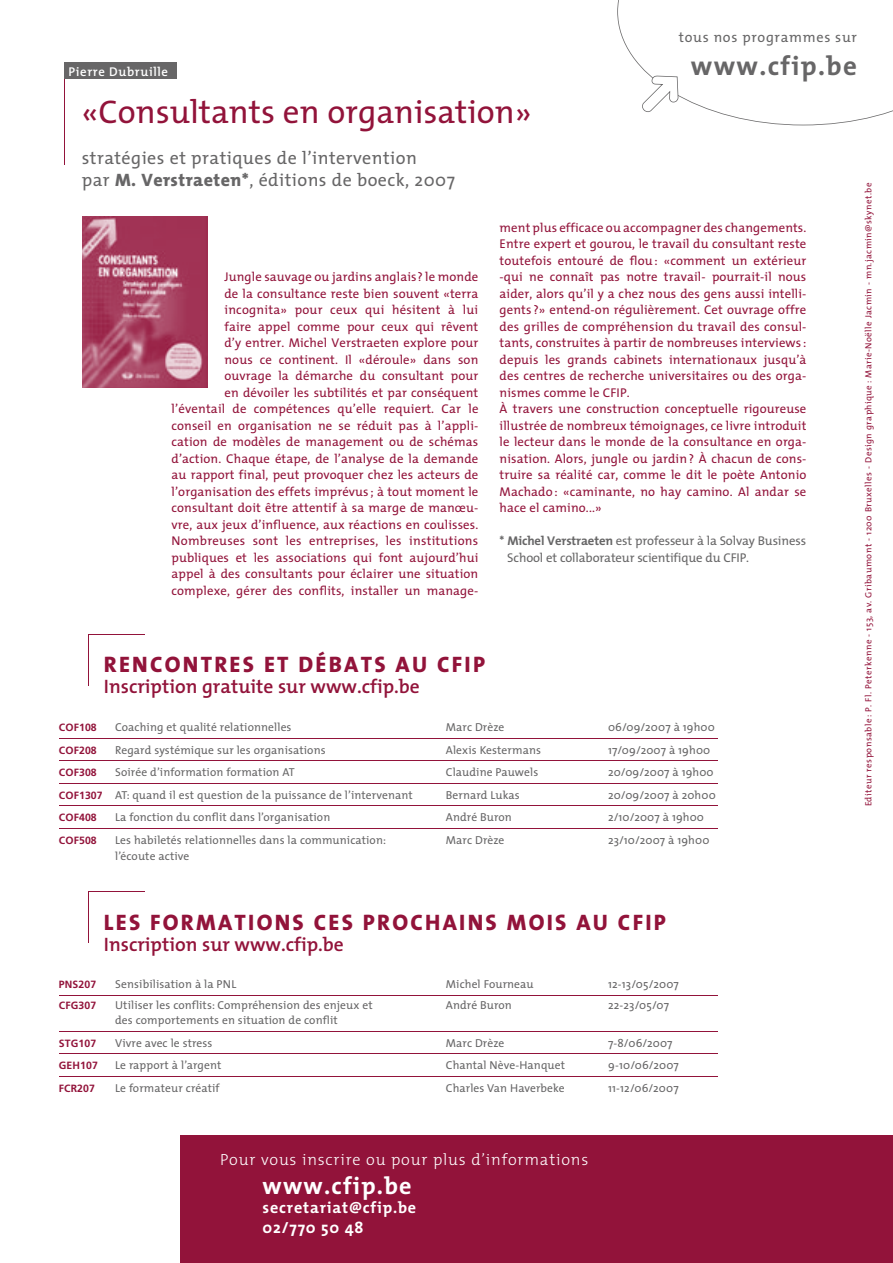
<style>
.page{position:relative;width:893px;height:1263px;background:#fff}
.page>*{position:absolute;margin:0;border:0;box-sizing:border-box;transform-origin:0 0}
.t1{font:33px "The Mix";color:#92133a}
.t2{font:700 27px "The Mix";letter-spacing:.05em;color:#676667}
.t3{font:700 24.3px "The Mix";letter-spacing:.05em;color:#fff}
.t4{font:800 22.5px "The Mix";letter-spacing:.1em;color:#92133a}
.t5{font:600 19.5px "The Mix";color:#92133a}
.t6{font:18px/22.5px "The Mix";letter-spacing:.025em;color:#676667}
.t7{font:300 16.2px "The Mix";letter-spacing:.05em;color:#fff}
.t8{font:700 16.2px/19.4px "The Mix";letter-spacing:.05em;color:#fff}
.t9{font:14.25px "The Mix";letter-spacing:.05em;color:#676667}
.t10{font:12.75px/16.5px "The Mix";letter-spacing:.01em;color:#92133a;text-align:right}
.t11{font:12.75px/16.5px "The Mix";letter-spacing:-.01em;color:#676667}
.t12{font:600 12.75px "The Mix";letter-spacing:.05em;color:#fff}
.t13{font:11.55px "The Mix";letter-spacing:.01em;color:#676667}
.t14{font:700 10.5px "Frutiger";letter-spacing:.01em;color:#92133a}
.t15{font:9px "The Mix";letter-spacing:.05em;color:#92133a}
.s1{font-weight:800}
.s2{font-weight:700}
.s3{font-family:"Frutiger";font-weight:700;font-size:10.5px;color:#92133a}
</style>
<div class="page">
<div style="left:180px;top:1135px;width:713px;height:128px;background:#92133a"></div>
<svg style="left:617px;top:0;width:276px;height:125px"></svg>
<hr style="left:59px;top:738px;width:658px;height:1px;background:#92133a">
<hr style="left:59px;top:761px;width:658px;height:1px;background:#92133a">
<hr style="left:59px;top:783px;width:658px;height:1px;background:#92133a">
<hr style="left:59px;top:806px;width:658px;height:1px;background:#92133a">
<hr style="left:59px;top:828px;width:658px;height:1px;background:#92133a">
<hr style="left:89px;top:634px;width:56px;height:1px;background:#92133a">
<hr style="left:89px;top:634px;width:1px;height:51px;background:#92133a">
<hr style="left:59px;top:995px;width:658px;height:1px;background:#92133a">
<hr style="left:59px;top:1031px;width:658px;height:1px;background:#92133a">
<hr style="left:59px;top:1053px;width:658px;height:1px;background:#92133a">
<hr style="left:59px;top:1076px;width:658px;height:1px;background:#92133a">
<hr style="left:89px;top:891px;width:56px;height:1px;background:#92133a">
<hr style="left:89px;top:891px;width:1px;height:51px;background:#92133a">
<hr style="left:64px;top:63px;width:1px;height:101px;background:#92133a">
<div style="left:64px;top:62px;width:112px;height:17px;background:#676667"></div>
<img style="left:83px;top:217px;width:124px;height:171px">
<p class="t12" style="left:69px;top:61px;width:101px">Pierre Dubruille</p>
<h1 class="t1" style="left:82px;top:85px;width:451px">«Consultants en organisation»</h1>
<h3 class="t6" style="left:82px;top:146px;width:375px">stratégies et pratiques de l’intervention<br>par <span class="s1">M. Verstraeten*</span>, éditions de boeck, 2007</h3>
<p class="t9" style="left:679px;top:26px;width:180px">tous nos programmes sur</p>
<h2 class="t2" style="left:691px;top:43px;width:168px">www.cfip.be</h2>
<p class="t10" style="left:172px;top:268px;width:308px">Jungle sauvage ou jardins anglais ? le monde<br>de la consultance reste bien souvent «terra incognita» pour ceux qui hésitent à lui<br>faire appel comme pour ceux qui rêvent<br>d’y entrer. Michel Verstraeten explore pour<br>nous ce continent. Il «déroule» dans son<br>ouvrage la démarche du consultant pour<br>en dévoiler les subtilités et par conséquent l’éventail de compétences qu’elle requiert. Car le conseil en organisation ne se réduit pas à l’appli&shy;cation de modèles de management ou de schémas d’action. Chaque étape, de l’analyse de la demande au rapport final, peut provoquer chez les acteurs de l’organisation des effets imprévus ; à tout moment le consultant doit être attentif à sa marge de manœu&shy;vre, aux jeux d’influence, aux réactions en coulisses.<br>Nombreuses sont les entreprises, les institutions publiques et les associations qui font aujourd’hui appel à des consultants pour éclairer une situation complexe, gérer des conflits, installer un manage-</p>
<p class="t10" style="left:500px;top:219px;width:308px;text-align:left">ment plus efficace ou accompagner des changements.<br>Entre expert et gourou, le travail du consultant reste toutefois entouré de flou : «comment un extérieur -qui ne connaît pas notre travail- pourrait-il nous aider, alors qu’il y a chez nous des gens aussi intelli&shy;gents ?» entend-on régulièrement. Cet ouvrage offre des grilles de compréhension du travail des consul&shy;tants, construites à partir de nombreuses interviews : depuis les grands cabinets internationaux jusqu’à des centres de recherche universitaires ou des orga&shy;nismes comme le CFIP.<br>À travers une construction conceptuelle rigoureuse illustrée de nombreux témoignages, ce livre introduit le lecteur dans le monde de la consultance en orga&shy;nisation. Alors, jungle ou jardin ? À chacun de cons&shy;truire sa réalité car, comme le dit le poète Antonio Machado : «caminante, no hay camino. Al andar se hace el camino...»</p>
<p class="t11" style="left:507px;top:532px;width:300px;text-indent:-8px"><span class="s2">* Michel Verstraeten</span> est professeur à la Solvay Business<br>School et collaborateur scientifique du CFIP.</p>
<h3 class="t4" style="left:104px;top:646px;width:383px">RENCONTRES ET DÉBATS AU CFIP</h3>
<h3 class="t5" style="left:104px;top:670px;width:317px">Inscription gratuite sur www.cfip.be</h3>
<p class="t14" style="left:59px;top:722px;width:39px">COF108</p>
<p class="t13" style="left:115px;top:718px;width:178px">Coaching et qualité relationnelles</p>
<p class="t13" style="left:446px;top:718px;width:60px">Marc Drèze</p>
<p class="t13" style="left:608px;top:718px;width:108px">06/09/2007 à 19h00</p>
<p class="t14" style="left:59px;top:744px;width:39px">COF208</p>
<p class="t13" style="left:115px;top:740px;width:212px">Regard systémique sur les organisations</p>
<p class="t13" style="left:446px;top:740px;width:97px">Alexis Kestermans</p>
<p class="t13" style="left:608px;top:740px;width:104px">17/09/2007 à 19h00</p>
<p class="t14" style="left:59px;top:767px;width:39px">COF308</p>
<p class="t13" style="left:115px;top:763px;width:181px">Soirée d’information formation AT</p>
<p class="t13" style="left:446px;top:763px;width:94px">Claudine Pauwels</p>
<p class="t13" style="left:608px;top:763px;width:107px">20/09/2007 à 19h00</p>
<p class="t13" style="left:59px;top:785px;width:355px"><span class="s3">COF1307</span> AT: quand il est question de la puissance de l’intervenant</p>
<p class="t13" style="left:446px;top:785px;width:75px">Bernard Lukas</p>
<p class="t13" style="left:608px;top:785px;width:109px">20/09/2007 à 20h00</p>
<p class="t14" style="left:59px;top:812px;width:39px">COF408</p>
<p class="t13" style="left:115px;top:808px;width:217px">La fonction du conflit dans l’organisation</p>
<p class="t13" style="left:446px;top:808px;width:68px">André Buron</p>
<p class="t13" style="left:608px;top:808px;width:97px">2/10/2007 à 19h00</p>
<p class="t14" style="left:59px;top:834px;width:39px">COF508</p>
<p class="t13" style="left:115px;top:830px;width:272px">Les habiletés relationnelles dans la communication:</p>
<p class="t13" style="left:446px;top:830px;width:60px">Marc Drèze</p>
<p class="t13" style="left:608px;top:830px;width:103px">23/10/2007 à 19h00</p>
<p class="t13" style="left:115px;top:847px;width:76px">l’écoute active</p>
<p class="t15" style="left:861px;top:806px;width:625px;rotate:-90deg">Editeur responsable : P. Fl. Peterkenne - 153, av. Gribaumont - 1200 Bruxelles - Design graphique : Marie-Noëlle Jacmin - mn.jacmin@skynet.be</p>
<h3 class="t4" style="left:104px;top:903px;width:563px">LES FORMATIONS CES PROCHAINS MOIS AU CFIP</h3>
<h3 class="t5" style="left:104px;top:928px;width:241px">Inscription sur www.cfip.be</h3>
<p class="t14" style="left:59px;top:978px;width:39px">PNS207</p>
<p class="t13" style="left:115px;top:975px;width:123px">Sensibilisation à la PNL</p>
<p class="t13" style="left:446px;top:975px;width:89px">Michel Fourneau</p>
<p class="t13" style="left:608px;top:975px;width:72px">12-13/05/2007</p>
<p class="t14" style="left:59px;top:999px;width:39px">CFG307</p>
<p class="t13" style="left:115px;top:996px;width:259px">Utiliser les conflits: Compréhension des enjeux et</p>
<p class="t13" style="left:446px;top:996px;width:68px">André Buron</p>
<p class="t13" style="left:608px;top:996px;width:62px">22-23/05/07</p>
<p class="t13" style="left:115px;top:1011px;width:224px">des comportements en situation de conflit</p>
<p class="t14" style="left:59px;top:1037px;width:39px">STG107</p>
<p class="t13" style="left:115px;top:1033px;width:99px">Vivre avec le stress</p>
<p class="t13" style="left:446px;top:1033px;width:60px">Marc Drèze</p>
<p class="t13" style="left:608px;top:1033px;width:66px">7-8/06/2007</p>
<p class="t14" style="left:59px;top:1059px;width:41px">GEH107</p>
<p class="t13" style="left:115px;top:1056px;width:108px">Le rapport à l’argent</p>
<p class="t13" style="left:446px;top:1056px;width:121px">Chantal Nève-Hanquet</p>
<p class="t13" style="left:608px;top:1056px;width:72px">9-10/06/2007</p>
<p class="t14" style="left:59px;top:1082px;width:38px">FCR207</p>
<p class="t13" style="left:115px;top:1078px;width:106px">Le formateur créatif</p>
<p class="t13" style="left:446px;top:1078px;width:120px">Charles Van Haverbeke</p>
<p class="t13" style="left:608px;top:1078px;width:72px">11-12/06/2007</p>
<p class="t7" style="left:220px;top:1146px;width:370px">Pour vous inscrire ou pour plus d’informations</p>
<h3 class="t3" style="left:263px;top:1165px;width:150px">www.cfip.be</h3>
<p class="t8" style="left:263px;top:1197px;width:155px">secretariat@cfip.be<br>02/770 50 48</p>
</div>
